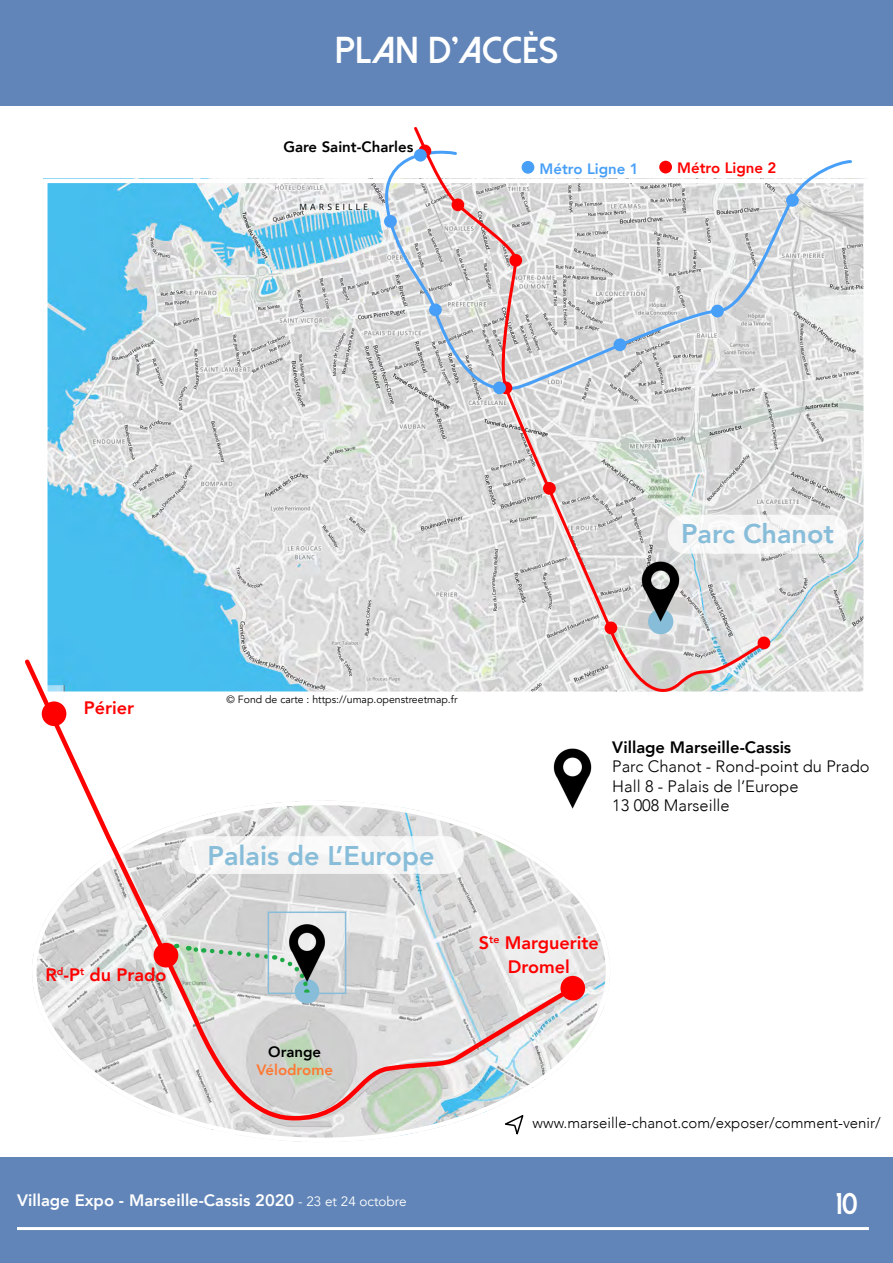
<style>
.page{position:relative;width:893px;height:1263px;background:#fff}
.page>*{position:absolute;margin:0;border:0;box-sizing:border-box;transform-origin:0 0}
.t1{font:800 37.5px "Dolce Vita";color:#fff}
.t2{font:800 30px "Dolce Vita";color:#fff}
.t3{font:800 27px "Avenir";color:#88bdd9}
.t4{font:800 18px "Avenir";color:#f00}
.AVENIR_LIGHT{font:300 16.5px "Avenir";color:#000}
.t5{font:800 16.5px "Avenir";color:#fff}
.AVENIR_LIGHT-2{font:800 16.5px "Avenir";color:#000}
.t6{font:300 15px "Avenir";color:#000}
.t7{font:800 15px "Avenir";color:#000}
.t8{font:800 15px "Avenir";color:#479ff8}
.t9{font:800 15px "Avenir";color:#f00}
.t10{font:800 15px "Avenir";color:#ff7833}
.t11{font:10.5px "Avenir";color:#000}
.s1{font-weight:400;font-size:13.5px}
</style>
<div class="page">
<div style="left:0;top:0;width:893px;height:105px;background:#6185b8"></div>
<div style="left:0;top:1158px;width:893px;height:105px;background:#6185b8"></div>
<hr style="left:17px;top:1227px;width:852px;height:3px;background:#fff">
<img style="left:48px;top:184px;width:815px;height:507px">
<svg style="left:371px;top:156px;width:482px;height:245px"></svg>
<svg style="left:412px;top:127px;width:355px;height:565px"></svg>
<div style="left:605px;top:621px;width:12px;height:13px;background:#f00;border-radius:50%"></div>
<div style="left:659px;top:161px;width:13px;height:12px;background:#f00;border-radius:50%"></div>
<div style="left:758px;top:636px;width:12px;height:13px;background:#f00;border-radius:50%"></div>
<div style="left:543px;top:482px;width:13px;height:13px;background:#f00;border-radius:50%"></div>
<div style="left:509px;top:254px;width:13px;height:13px;background:#f00;border-radius:50%"></div>
<div style="left:452px;top:198px;width:12px;height:13px;background:#f00;border-radius:50%"></div>
<div style="left:384px;top:215px;width:13px;height:13px;background:#479ff8;border-radius:50%"></div>
<div style="left:711px;top:305px;width:13px;height:12px;background:#479ff8;border-radius:50%"></div>
<div style="left:786px;top:194px;width:13px;height:13px;background:#479ff8;border-radius:50%"></div>
<div style="left:614px;top:338px;width:12px;height:13px;background:#479ff8;border-radius:50%"></div>
<div style="left:429px;top:303px;width:13px;height:13px;background:#479ff8;border-radius:50%"></div>
<div style="left:419px;top:145px;width:12px;height:12px;background:#f00;border-radius:50%"></div>
<div style="left:414px;top:149px;width:13px;height:13px;background:#479ff8;border-radius:50%"></div>
<div style="left:500px;top:381px;width:12px;height:13px;background:#f00;border-radius:50%"></div>
<div style="left:493px;top:381px;width:13px;height:13px;background:#479ff8;border-radius:50%"></div>
<div style="left:522px;top:161px;width:12px;height:13px;background:#479ff8;border-radius:50%"></div>
<div style="left:648px;top:609px;width:25px;height:25px;background:#88bdd9;border-radius:50%"></div>
<img style="left:621px;top:552px;width:79px;height:79px">
<div style="left:668px;top:515px;width:179px;height:39px;background:#f6f6f6;border-radius:18px"></div>
<img style="left:189px;top:894px;width:421px;height:248px">
<div style="left:560px;top:976px;width:25px;height:24px;background:#f00;border-radius:50%"></div>
<svg style="left:25px;top:656px;width:552px;height:467px"></svg>
<div style="left:178px;top:836px;width:286px;height:38px;background:#f5f5f5;border-radius:18px"></div>
<svg style="left:176px;top:942px;width:92px;height:52px;background:#cacfc6"></svg>
<img style="left:271px;top:914px;width:72px;height:77px">
<div style="left:268px;top:911px;width:78px;height:83px;border:2px solid #88bdd9"></div>
<img style="left:533px;top:738px;width:59px;height:80px">
<p class="t1" style="left:335px;top:31px;width:225px">PLAN D’ACCÈS</p>
<p class="t7" style="left:283px;top:135px;width:132px">Gare Saint-Charles</p>
<p class="t8" style="left:540px;top:157px;width:101px">Métro Ligne 1</p>
<p class="t9" style="left:677px;top:157px;width:101px">Métro Ligne 2</p>
<p class="t3" style="left:681px;top:513px;width:154px">Parc Chanot</p>
<p class="t4" style="left:84px;top:693px;width:52px">Périer</p>
<p class="t11" style="left:227px;top:693px;width:232px">© Fond de carte : https://umap.openstreetmap.fr</p>
<p class="t3" style="left:207px;top:835px;width:229px">Palais de L’Europe</p>
<p class="AVENIR_LIGHT-2" style="left:612px;top:734px;width:181px">Village Marseille-Cassis</p>
<p class="AVENIR_LIGHT" style="left:612px;top:757px;width:259px">Parc Chanot - Rond-point du Prado</p>
<p class="AVENIR_LIGHT" style="left:612px;top:776px;width:188px">Hall 8 - Palais de l’Europe</p>
<p class="AVENIR_LIGHT" style="left:612px;top:796px;width:119px">13 008 Marseille</p>
<p class="t4" style="left:45px;top:961px;width:123px">R<sup>d</sup>-P<sup>t</sup> du Prado</p>
<p class="t7" style="left:268px;top:1040px;width:55px">Orange</p>
<p class="t10" style="left:256px;top:1058px;width:78px">Vélodrome</p>
<p class="t5" style="left:17px;top:1187px;width:391px">Village Expo - Marseille-Cassis 2020 <span class="s1">- 23 et 24 octobre</span></p>
<p class="t4" style="left:479px;top:929px;width:121px">S<sup>te</sup> Marguerite</p>
<p class="t4" style="left:508px;top:953px;width:63px">Dromel</p>
<p class="t6" style="left:533px;top:1114px;width:350px">www.marseille-chanot.com/exposer/comment-venir/</p>
<p class="t2" style="left:836px;top:1188px;width:23px">10</p>
</div>
